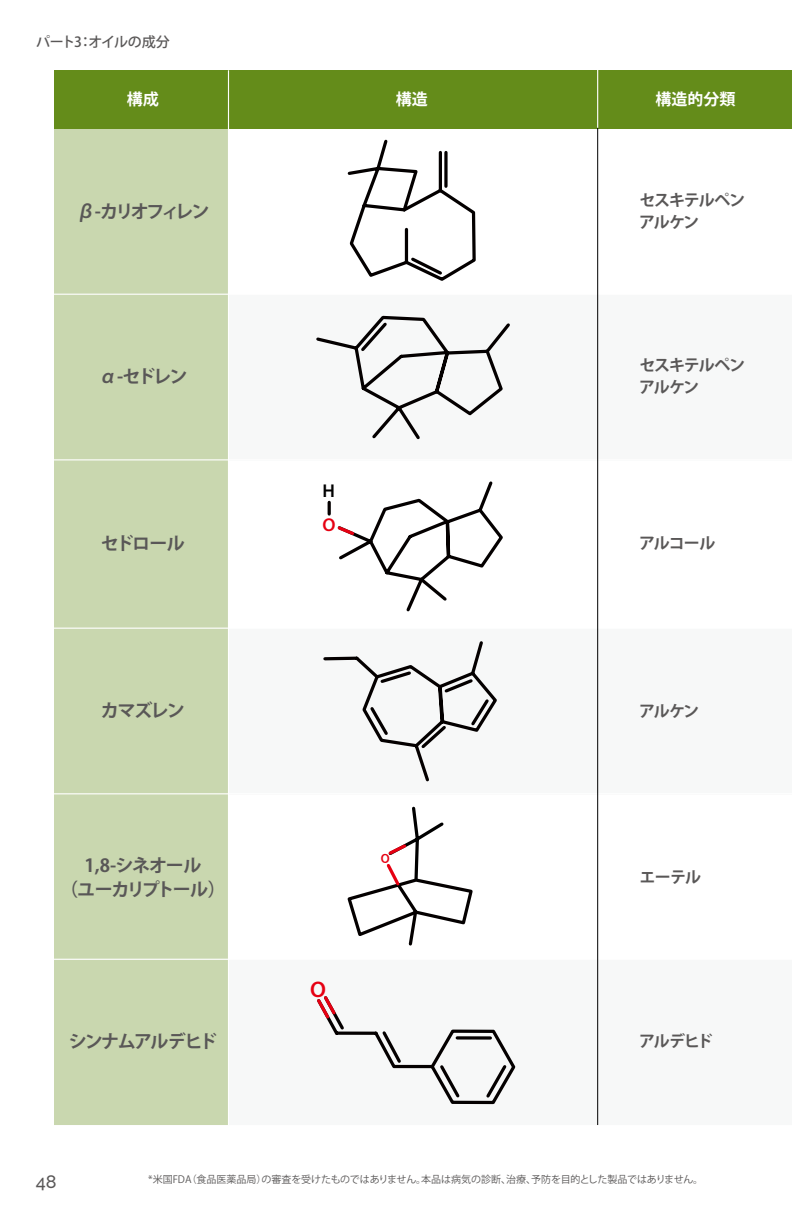
<style>
.page{position:relative;width:792px;height:1224px;background:#fff}
.page>*{position:absolute;margin:0;border:0;box-sizing:border-box;transform-origin:0 0}
.t1{font:600 22.6px "Myriad Pro";color:#e60012}
.t2{font:600 18.6px "Myriad Pro";color:#e60012}
.t3{font:600 18.6px "Myriad Pro";color:#000}
.t4{font:700 18px "Koz Go Pro";letter-spacing:-.09em;color:#595757}
.t5{font:700 18px/24px "Koz Go Pro";letter-spacing:-.06em;color:#595757;text-align:center}
.t6{font:700 18px "Koz Go Pro";letter-spacing:-.15em;color:#595757}
.t7{font:500 18px "Raleway";color:#595757}
.t8{font:700 16px/22px "Koz Go Pro";letter-spacing:-.07em;color:#595757}
.t9{font:700 16px "Koz Go Pro";color:#fff}
.t10{font:500 14px "Koz Go Pro";letter-spacing:-.05em;color:#595757}
.t11{font:10px "Koz Go Pro";color:#595757}
</style>
<div class="page">
<div style="left:54px;top:294px;width:738px;height:166px;background:#f7f8f8"></div>
<div style="left:54px;top:628px;width:738px;height:166px;background:#f7f8f8"></div>
<div style="left:54px;top:959px;width:738px;height:167px;background:#f7f8f8"></div>
<div style="left:54px;top:70px;width:174px;height:1056px;background:#c9d7af"></div>
<div style="left:54px;top:70px;width:738px;height:58px;background:#648c1a"></div>
<hr style="left:54px;top:628px;width:738px;height:1px;background:#fff">
<hr style="left:54px;top:793px;width:738px;height:1px;background:#fff">
<hr style="left:54px;top:959px;width:738px;height:1px;background:#fff">
<hr style="left:54px;top:1125px;width:738px;height:1px;background:#fff">
<hr style="left:54px;top:294px;width:738px;height:1px;background:#fff">
<hr style="left:54px;top:459px;width:738px;height:1px;background:#fff">
<hr style="left:228px;top:70px;width:1px;height:1056px;background:#fff">
<hr style="left:597px;top:70px;width:1px;height:58px;background:#fff">
<hr style="left:597px;top:128px;width:1px;height:997px;background:#000">
<svg style="left:347px;top:139px;width:129px;height:142px"></svg>
<svg style="left:316px;top:315px;width:194px;height:125px"></svg>
<svg style="left:328px;top:481px;width:175px;height:131px"></svg>
<svg style="left:323px;top:641px;width:174px;height:141px"></svg>
<svg style="left:317px;top:996px;width:199px;height:109px"></svg>
<svg style="left:347px;top:806px;width:126px;height:140px"></svg>
<h3 class="t10" style="left:36px;top:33px;width:135px">パート3：オイルの成分</h3>
<h3 class="t9" style="left:127px;top:89px;width:33px">構成</h3>
<h3 class="t9" style="left:396px;top:89px;width:33px">構造</h3>
<h3 class="t9" style="left:655px;top:89px;width:81px">構造的分類</h3>
<h3 class="t6" style="left:77px;top:199px;width:134px">β-カリオフィレン</h3>
<h3 class="t4" style="left:99px;top:365px;width:90px">α-セドレン</h3>
<h3 class="t4" style="left:101px;top:532px;width:86px">セドロール</h3>
<h2 class="t3" style="left:323px;top:479px;width:14px">H</h2>
<h2 class="t2" style="left:323px;top:513px;width:15px">O</h2>
<h3 class="t8" style="left:639px;top:190px;width:108px">セスキテルペンアルケン</h3>
<h3 class="t8" style="left:639px;top:355px;width:108px">セスキテルペンアルケン</h3>
<h3 class="t8" style="left:639px;top:533px;width:78px">アルコール</h3>
<h3 class="t4" style="left:101px;top:699px;width:85px">カマズレン</h3>
<h3 class="t8" style="left:639px;top:701px;width:61px">アルケン</h3>
<h3 class="t5" style="left:60px;top:854px;width:167px">1,8-シネオール<br>（ユーカリプトール）</h3>
<h3 class="t4" style="left:69px;top:1030px;width:150px">シンナムアルデヒド</h3>
<h1 class="t1" style="left:310px;top:975px;width:17px">O</h1>
<h3 class="t8" style="left:640px;top:867px;width:63px">エーテル</h3>
<h3 class="t8" style="left:639px;top:1032px;width:75px">アルデヒド</h3>
<h3 class="t7" style="left:36px;top:1171px;width:22px">48</h3>
<p class="t11" style="left:148px;top:1173px;width:557px">*米国FDA（食品医薬品局）の審査を受けたものではありません。本品は病気の診断、治療、予防を目的とした製品ではありません。</p>
</div>
